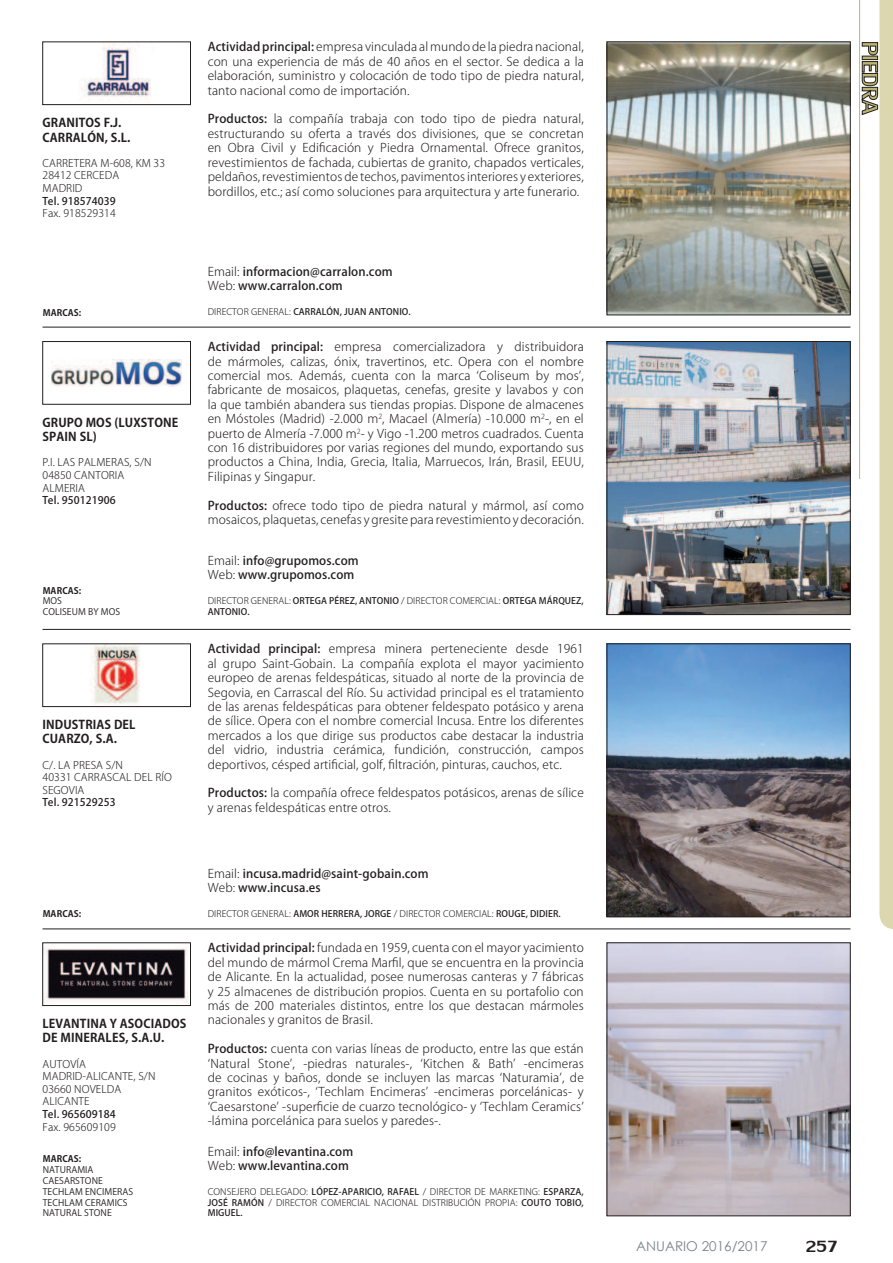
<style>
.page{position:relative;width:893px;height:1263px;background:#fff}
.page>*{position:absolute;margin:0;border:0;box-sizing:border-box;transform-origin:0 0}
.t1{font:24px "Lily UPC";color:#231f20}
.t2{font:13.5px "Century Gothic";color:#7b8387}
.t3{font:300 12px/14.4px "Koz Go Pro";letter-spacing:.01em;color:#231f20;text-align:justify}
.t4{font:500 12px/14.4px "Koz Go Pro";letter-spacing:.01em;color:#231f20}
.t5{font:700 12px/14.4px "Koz Go Pro";letter-spacing:.01em;color:#231f20}
.t6{font:300 10.5px/12.6px "Koz Go Pro";letter-spacing:.01em;color:#231f20}
.t7{font:500 10.5px "Koz Go Pro";letter-spacing:.01em;color:#231f20}
.t8{font:300 9px/10.5px "Koz Go Pro";letter-spacing:.01em;color:#231f20;text-align:justify}
.t9{font:500 9px/10.5px "Koz Go Pro";letter-spacing:.01em;color:#231f20}
.t10{font:9px/10.8px "Koz Go Pro";letter-spacing:.01em;color:#231f20}
.t11{font:700 9px "Koz Go Pro";letter-spacing:.01em;color:#231f20}
.s1{font-weight:500}
.s2{font-weight:300}
</style>
<div class="page">
<svg style="left:862px;top:0;width:31px;height:929px"></svg>
<hr style="left:859px;top:0;width:1px;height:479px;background:#bbb470">
<hr style="left:43px;top:327px;width:807px;height:1px;background:#231f20">
<hr style="left:43px;top:629px;width:807px;height:1px;background:#231f20">
<hr style="left:43px;top:928px;width:807px;height:1px;background:#231f20">
<img style="left:609px;top:44px;width:239px;height:269px">
<img style="left:81px;top:44px;width:70px;height:58px">
<div style="left:43px;top:42px;width:148px;height:63px;border:1px solid #231f20"></div>
<img style="left:609px;top:343px;width:239px;height:270px">
<div style="left:607px;top:341px;width:243px;height:274px;border:1px solid #231f20"></div>
<img style="left:52px;top:359px;width:129px;height:28px">
<div style="left:43px;top:341px;width:148px;height:63px;border:1px solid #231f20"></div>
<img style="left:609px;top:646px;width:239px;height:269px">
<div style="left:607px;top:644px;width:243px;height:273px;border:1px solid #231f20"></div>
<img style="left:92px;top:646px;width:48px;height:59px">
<div style="left:43px;top:644px;width:148px;height:63px;border:1px solid #231f20"></div>
<img style="left:609px;top:944px;width:239px;height:270px">
<div style="left:607px;top:942px;width:243px;height:274px;border:1px solid #231f20"></div>
<img style="left:45px;top:948px;width:143px;height:55px">
<div style="left:43px;top:942px;width:148px;height:64px;border:1px solid #231f20"></div>
<p class="t5" style="left:43px;top:116px;width:90px">GRANITOS F.J.<br>CARRALÓN, S.L.</p>
<p class="t6" style="left:43px;top:157px;width:124px">CARRETERA M-608, KM 33<br>28412 CERCEDA<br>MADRID</p>
<p class="t7" style="left:43px;top:194px;width:75px">Tel. 918574039</p>
<p class="t6" style="left:43px;top:207px;width:75px">Fax. 918529314</p>
<p class="t3" style="left:208px;top:40px;width:378px"><span class="s1">Actividad principal:</span> empresa vinculada al mundo de la piedra nacional, con una experiencia de más de 40 años en el sector. Se dedica a la elaboración, suministro y colocación de todo tipo de piedra natural, tanto nacional como de importación.</p>
<p class="t3" style="left:208px;top:112px;width:378px"><span class="s1">Productos:</span> la compañía trabaja con todo tipo de piedra natural, estructurando su oferta a través dos divisiones, que se concretan en Obra Civil y Edi昀椀cación y Piedra Ornamental. Ofrece granitos, revestimientos de fachada, cubiertas de granito, chapados verticales, peldaños, revestimientos de techos, pavimentos interiores y exteriores, bordillos, etc.; así como soluciones para arquitectura y arte funerario.</p>
<p class="t4" style="left:208px;top:265px;width:186px"><span class="s2">Email:</span> informacion@carralon.com<br><span class="s2">Web:</span> www.carralon.com</p>
<p class="t11" style="left:43px;top:306px;width:40px">MARCAS:</p>
<p class="t9" style="left:208px;top:307px;width:204px"><span class="s2">DIRECTOR GENERAL:</span> CARRALÓN, JUAN ANTONIO.</p>
<p class="t3" style="left:208px;top:340px;width:378px"><span class="s1">Actividad principal:</span> empresa comercializadora y distribuidora de mármoles, calizas, ónix, travertinos, etc. Opera con el nombre comercial mos. Además, cuenta con la marca ‘Coliseum by mos’, fabricante de mosaicos, plaquetas, cenefas, gresite y lavabos y con la que también abandera sus tiendas propias. Dispone de almacenes en Móstoles (Madrid) -2.000 m<sup>2</sup>, Macael (Almería) -10.000 m<sup>2</sup>-, en el puerto de Almería -7.000 m<sup>2</sup>- y Vigo -1.200 metros cuadrados. Cuenta con 16 distribuidores por varias regiones del mundo, exportando sus productos a China, India, Grecia, Italia, Marruecos, Irán, Brasil, EEUU, Filipinas y Singapur.</p>
<p class="t3" style="left:208px;top:498px;width:378px"><span class="s1">Productos:</span> ofrece todo tipo de piedra natural y mármol, así como mosaicos, plaquetas, cenefas y gresite para revestimiento y decoración.</p>
<p class="t5" style="left:43px;top:416px;width:137px">GRUPO MOS (LUXSTONE<br>SPAIN SL)</p>
<p class="t6" style="left:43px;top:456px;width:111px">P.I. LAS PALMERAS, S/N<br>04850 CANTORIA<br>ALMERIA</p>
<p class="t7" style="left:43px;top:494px;width:75px">Tel. 950121906</p>
<p class="t11" style="left:43px;top:584px;width:40px">MARCAS:</p>
<p class="t10" style="left:43px;top:596px;width:79px">MOS<br>COLISEUM BY MOS</p>
<p class="t5" style="left:43px;top:718px;width:95px">INDUSTRIAS DEL<br>CUARZO, S.A.</p>
<p class="t6" style="left:43px;top:759px;width:131px">C/. LA PRESA S/N<br>40331 CARRASCAL DEL RÍO<br>SEGOVIA</p>
<p class="t7" style="left:43px;top:796px;width:75px">Tel. 921529253</p>
<p class="t4" style="left:208px;top:554px;width:152px"><span class="s2">Email:</span> info@grupomos.com<br><span class="s2">Web:</span> www.grupomos.com</p>
<p class="t9" style="left:208px;top:596px;width:378px"><span class="s2">DIRECTOR GENERAL:</span> ORTEGA PÉREZ, ANTONIO <span class="s2">/ DIRECTOR COMERCIAL:</span> ORTEGA MÁRQUEZ,<br>ANTONIO.</p>
<p class="t3" style="left:208px;top:642px;width:378px"><span class="s1">Actividad principal:</span> empresa minera perteneciente desde 1961 al grupo Saint-Gobain. La compañía explota el mayor yacimiento europeo de arenas feldespáticas, situado al norte de la provincia de Segovia, en Carrascal del Río. Su actividad principal es el tratamiento de las arenas feldespáticas para obtener feldespato potásico y arena de sílice. Opera con el nombre comercial Incusa. Entre los diferentes mercados a los que dirige sus productos cabe destacar la industria del vidrio, industria cerámica, fundición, construcción, campos deportivos, césped arti昀椀cial, golf, 昀椀ltración, pinturas, cauchos, etc.</p>
<p class="t3" style="left:208px;top:786px;width:378px"><span class="s1">Productos:</span> la compañía ofrece feldespatos potásicos, arenas de sílice y arenas feldespáticas entre otros.</p>
<p class="t4" style="left:208px;top:867px;width:222px"><span class="s2">Email:</span> incusa.madrid@saint-gobain.com<br><span class="s2">Web:</span> www.incusa.es</p>
<p class="t11" style="left:43px;top:908px;width:40px">MARCAS:</p>
<p class="t8" style="left:208px;top:908px;width:354px">DIRECTOR GENERAL: <span class="s1">AMOR HERRERA, JORGE</span> / DIRECTOR COMERCIAL: <span class="s1">ROUGE, DIDIER.</span></p>
<p class="t3" style="left:208px;top:941px;width:378px"><span class="s1">Actividad principal:</span> fundada en 1959, cuenta con el mayor yacimiento del mundo de mármol Crema Mar昀椀l, que se encuentra en la provincia de Alicante. En la actualidad, posee numerosas canteras y 7 fábricas y 25 almacenes de distribución propios. Cuenta en su portafolio con más de 200 materiales distintos, entre los que destacan mármoles nacionales y granitos de Brasil.</p>
<p class="t3" style="left:208px;top:1042px;width:378px"><span class="s1">Productos:</span> cuenta con varias líneas de producto, entre las que están ‘Natural Stone’, -piedras naturales-, ‘Kitchen &amp; Bath’ -encimeras de cocinas y baños, donde se incluyen las marcas ‘Naturamia’, de granitos exóticos-, ‘Techlam Encimeras’ -encimeras porcelánicas- y ‘Caesarstone’ -super昀椀cie de cuarzo tecnológico- y ‘Techlam Ceramics’ -lámina porcelánica para suelos y paredes-.</p>
<p class="t5" style="left:43px;top:1017px;width:145px">LEVANTINA Y ASOCIADOS<br>DE MINERALES, S.A.U.</p>
<p class="t6" style="left:43px;top:1057px;width:115px">AUTOVÍA<br>MADRID-ALICANTE, S/N<br>03660 NOVELDA<br>ALICANTE</p>
<p class="t7" style="left:43px;top:1107px;width:75px">Tel. 965609184</p>
<p class="t6" style="left:43px;top:1120px;width:75px">Fax. 965609109</p>
<p class="t11" style="left:43px;top:1153px;width:40px">MARCAS:</p>
<p class="t10" style="left:43px;top:1165px;width:92px">NATURAMIA<br>CAESARSTONE<br>TECHLAM ENCIMERAS<br>TECHLAM CERAMICS<br>NATURAL STONE</p>
<p class="t4" style="left:208px;top:1145px;width:147px"><span class="s2">Email:</span> info@levantina.com<br><span class="s2">Web:</span> www.levantina.com</p>
<p class="t8" style="left:208px;top:1186px;width:378px">CONSEJERO DELEGADO: <span class="s1">LÓPEZ-APARICIO, RAFAEL</span> / DIRECTOR DE MARKETING: <span class="s1">ESPARZA, JOSÉ RAMÓN</span> / DIRECTOR COMERCIAL NACIONAL DISTRIBUCIÓN PROPIA: <span class="s1">COUTO TOBIO, MIGUEL.</span></p>
<p class="t2" style="left:636px;top:1241px;width:133px">ANUARIO 2016/2017</p>
<h1 class="t1" style="left:806px;top:1229px;width:34px">257</h1>
</div>
